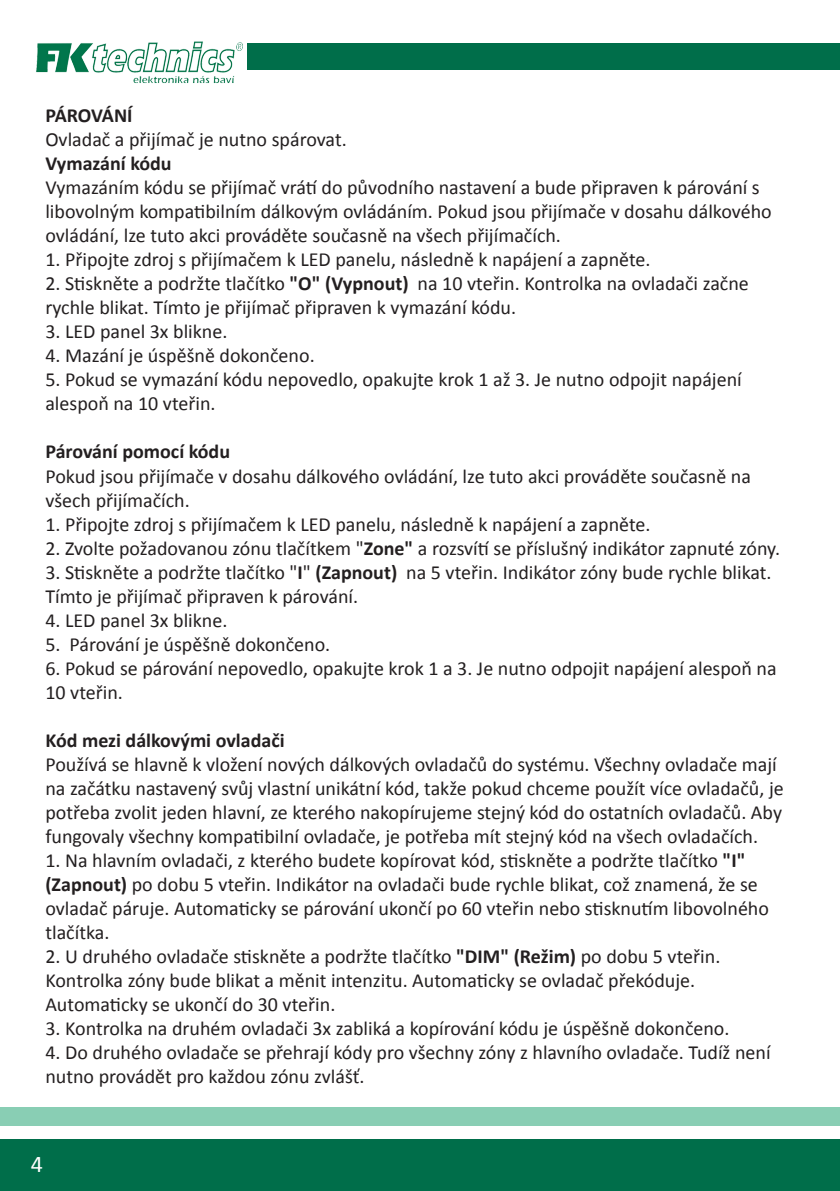
<style>
.page{position:relative;width:840px;height:1191px;background:#fff}
.page>*{position:absolute;margin:0;border:0;box-sizing:border-box;transform-origin:0 0}
.t1{font:24px "Calibri";color:#fff}
.t2{font:20px/24px "Calibri";color:#231f20}
.t3{font:700 20px "Calibri";color:#231f20}
.s1{font-weight:700}
</style>
<div class="page">
<img style="left:36px;top:41px;width:207px;height:42px">
<div style="left:0;top:1140px;width:839px;height:51px;background:#006e4a"></div>
<div style="left:0;top:1107px;width:839px;height:18px;background:#89ceb4"></div>
<div style="left:247px;top:44px;width:592px;height:26px;background:#006e4a"></div>
<p class="t3" style="left:45px;top:103px;width:89px">PÁROVÁNÍ</p>
<p class="t2" style="left:45px;top:128px;width:303px">Ovladač a přijímač je nutno spárovat.</p>
<p class="t3" style="left:45px;top:151px;width:128px">Vymazání kódu</p>
<p class="t2" style="left:45px;top:176px;width:727px">Vymazáním kódu se přijímač vrátí do původního nastavení a bude připraven k párování s libovolným kompatibilním dálkovým ovládáním. Pokud jsou přijímače v dosahu dálkového ovládání, lze tuto akci prováděte současně na všech přijímačích.</p>
<p class="t2" style="left:45px;top:248px;width:606px">1. Připojte zdroj s přijímačem k LED panelu, následně k napájení a zapněte.</p>
<p class="t2" style="left:45px;top:272px;width:704px">2. Stiskněte a podržte tlačítko <span class="s1">"O" (Vypnout)</span> na 10 vteřin. Kontrolka na ovladači začne rychle blikat. Tímto je přijímač připraven k vymazání kódu.</p>
<p class="t2" style="left:45px;top:320px;width:183px">3. LED panel 3x blikne.</p>
<p class="t2" style="left:45px;top:344px;width:271px">4. Mazání je úspěšně dokončeno.</p>
<p class="t2" style="left:45px;top:368px;width:697px">5. Pokud se vymazání kódu nepovedlo, opakujte krok 1 až 3. Je nutno odpojit napájení alespoň na 10 vteřin.</p>
<p class="t3" style="left:45px;top:439px;width:186px">Párování pomocí kódu</p>
<p class="t2" style="left:45px;top:464px;width:706px">Pokud jsou přijímače v dosahu dálkového ovládání, lze tuto akci prováděte současně na všech přijímačích.</p>
<p class="t2" style="left:45px;top:512px;width:606px">1. Připojte zdroj s přijímačem k LED panelu, následně k napájení a zapněte.</p>
<p class="t2" style="left:45px;top:536px;width:735px">2. Zvolte požadovanou zónu tlačítkem "<span class="s1">Zone"</span> a rozsvítí se příslušný indikátor zapnuté zóny.</p>
<p class="t2" style="left:45px;top:560px;width:727px">3. Stiskněte a podržte tlačítko "<span class="s1">I</span>" <span class="s1">(Zapnout)</span> na 5 vteřin. Indikátor zóny bude rychle blikat.<br>Tímto je přijímač připraven k párování.</p>
<p class="t2" style="left:45px;top:608px;width:183px">4. LED panel 3x blikne.</p>
<p class="t2" style="left:45px;top:632px;width:286px">5. Párování je úspěšně dokončeno.</p>
<p class="t2" style="left:45px;top:656px;width:732px">6. Pokud se párování nepovedlo, opakujte krok 1 a 3. Je nutno odpojit napájení alespoň na<br>10 vteřin.</p>
<p class="t3" style="left:45px;top:727px;width:241px">Kód mezi dálkovými ovladači</p>
<p class="t2" style="left:45px;top:752px;width:739px">Používá se hlavně k vložení nových dálkových ovladačů do systému. Všechny ovladače mají na začátku nastavený svůj vlastní unikátní kód, takže pokud chceme použít více ovladačů, je potřeba zvolit jeden hlavní, ze kterého nakopírujeme stejný kód do ostatních ovladačů. Aby fungovaly všechny kompatibilní ovladače, je potřeba mít stejný kód na všech ovladačích.</p>
<p class="t2" style="left:45px;top:848px;width:724px">1. Na hlavním ovladači, z kterého budete kopírovat kód, stiskněte a podržte tlačítko <span class="s1">"I" (Zapnout)</span> po dobu 5 vteřin. Indikátor na ovladači bude rychle blikat, což znamená, že se ovladač páruje. Automaticky se párování ukončí po 60 vteřin nebo stisknutím libovolného tlačítka.</p>
<p class="t2" style="left:45px;top:944px;width:676px">2. U druhého ovladače stiskněte a podržte tlačítko <span class="s1">"DIM" (Režim)</span> po dobu 5 vteřin.<br>Kontrolka zóny bude blikat a měnit intenzitu. Automaticky se ovladač překóduje.<br>Automaticky se ukončí do 30 vteřin.</p>
<p class="t2" style="left:45px;top:1016px;width:685px">3. Kontrolka na druhém ovladači 3x zabliká a kopírování kódu je úspěšně dokončeno.</p>
<p class="t2" style="left:45px;top:1040px;width:726px">4. Do druhého ovladače se přehrají kódy pro všechny zóny z hlavního ovladače. Tudíž není nutno provádět pro každou zónu zvlášť.</p>
<p class="t1" style="left:31px;top:1148px;width:14px">4</p>
</div>
